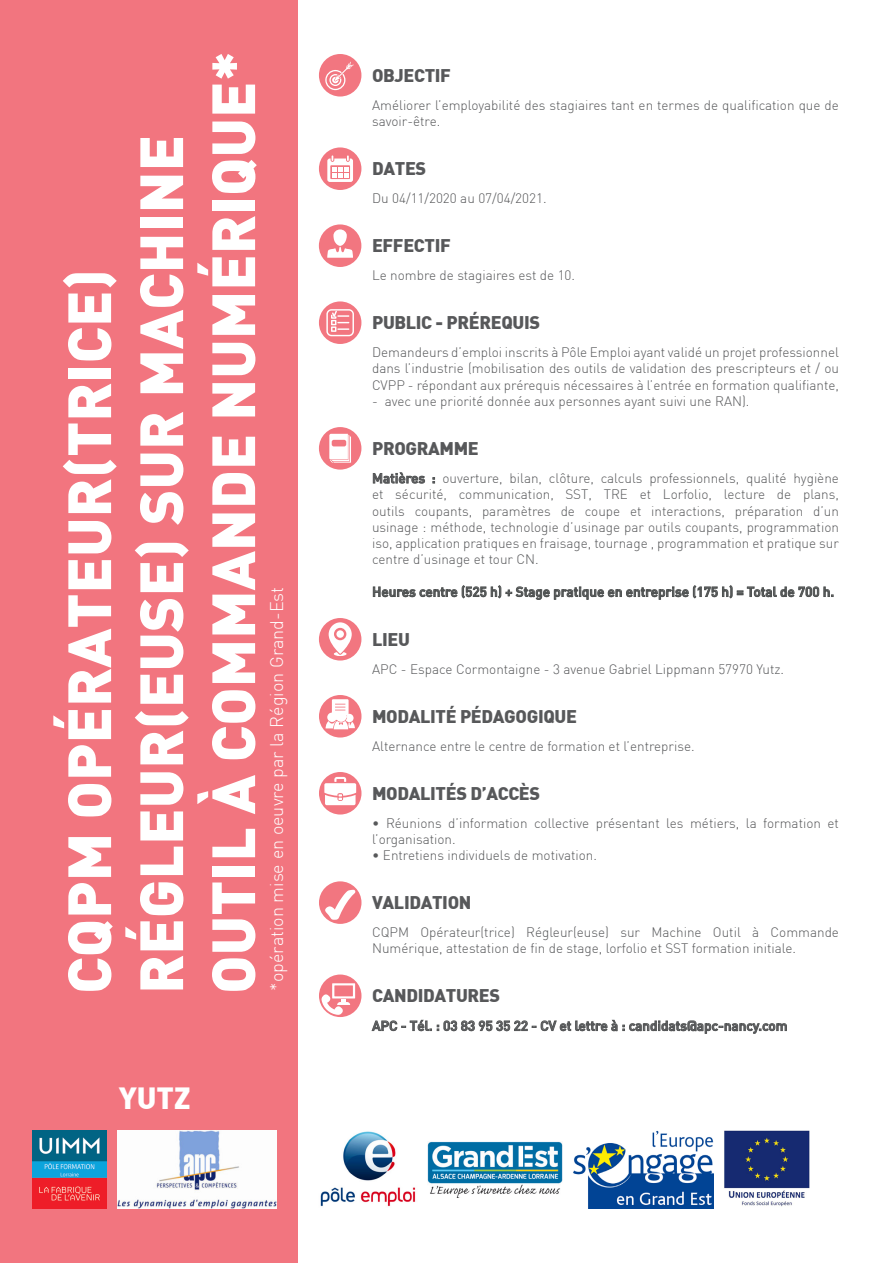
<style>
.page{position:relative;width:893px;height:1263px;background:#fff}
.page>*{position:absolute;margin:0;border:0;box-sizing:border-box;transform-origin:0 0}
.t1{font:900 60px/72px "DIN";color:#fff}
.t2{font:900 30px "DIN";color:#fff}
.t3{font:900 18px "DIN";letter-spacing:-.02em;color:#57585a}
.t4{font:300 18px "DIN";color:#fff}
.t5{font:300 13.5px/16.2px "DIN";color:#57585a}
.t6{font:500 13.5px "DIN";color:#4f5252}
.t7{font:500 13.5px "DIN";color:#57585a}
.s1{font-weight:500}
</style>
<div class="page">
<div style="left:319px;top:54px;width:42px;height:43px;background:#f27680;border-radius:50%"></div>
<svg style="left:325px;top:62px;width:29px;height:28px"></svg>
<div style="left:319px;top:147px;width:42px;height:43px;background:#f27680;border-radius:50%"></div>
<svg style="left:327px;top:155px;width:26px;height:27px"></svg>
<div style="left:319px;top:224px;width:42px;height:43px;background:#f27680;border-radius:50%"></div>
<svg style="left:327px;top:229px;width:26px;height:29px"></svg>
<div style="left:319px;top:301px;width:42px;height:43px;background:#f27680;border-radius:50%"></div>
<svg style="left:326px;top:309px;width:28px;height:27px"></svg>
<svg style="left:373px;top:472px;width:52px;height:11px"></svg>
<svg style="left:373px;top:585px;width:460px;height:15px"></svg>
<div style="left:319px;top:427px;width:42px;height:43px;background:#f27680;border-radius:50%"></div>
<div style="left:319px;top:618px;width:42px;height:42px;background:#f27680;border-radius:50%"></div>
<svg style="left:329px;top:622px;width:23px;height:34px"></svg>
<div style="left:319px;top:695px;width:42px;height:42px;background:#f27680;border-radius:50%"></div>
<svg style="left:326px;top:699px;width:29px;height:30px"></svg>
<svg style="left:329px;top:434px;width:22px;height:29px"></svg>
<div style="left:319px;top:772px;width:42px;height:42px;background:#f27680;border-radius:50%"></div>
<svg style="left:324px;top:777px;width:32px;height:28px"></svg>
<div style="left:319px;top:974px;width:42px;height:43px;background:#f27680;border-radius:50%"></div>
<svg style="left:321px;top:983px;width:34px;height:32px"></svg>
<div style="left:319px;top:881px;width:42px;height:43px;background:#f27680;border-radius:50%"></div>
<svg style="left:325px;top:890px;width:30px;height:30px"></svg>
<img style="left:573px;top:1130px;width:140px;height:79px">
<img style="left:724px;top:1130px;width:86px;height:77px">
<div style="left:0;top:0;width:298px;height:1263px;background:#f2757f"></div>
<img style="left:33px;top:1130px;width:73px;height:79px">
<img style="left:117px;top:1130px;width:159px;height:79px">
<img style="left:320px;top:1131px;width:96px;height:76px">
<svg style="left:372px;top:1020px;width:245px;height:11px"></svg>
<svg style="left:623px;top:1020px;width:164px;height:13px"></svg>
<img style="left:428px;top:1142px;width:134px;height:55px">
<p class="t1" style="left:50px;top:994px;width:944px;rotate:-90deg">CQPM OPÉRATEUR(TRICE)<br>RÉGLEUR(EUSE) SUR MACHINE<br>OUTIL À COMMANDE NUMÉRIQUE*</p>
<p class="t4" style="left:266px;top:990px;width:405px;rotate:-90deg">*opération mise en oeuvre par la Région Grand-Est</p>
<p class="t2" style="left:119px;top:1078px;width:73px">YUTZ</p>
<p class="t3" style="left:372px;top:63px;width:80px">OBJECTIF</p>
<p class="t5" style="left:372px;top:97px;width:468px">Améliorer l’employabilité des stagiaires tant en termes de qualification que de savoir-être.</p>
<p class="t3" style="left:372px;top:157px;width:56px">DATES</p>
<p class="t5" style="left:372px;top:190px;width:176px">Du 04/11/2020 au 07/04/2021.</p>
<p class="t3" style="left:372px;top:234px;width:80px">EFFECTIF</p>
<p class="t5" style="left:372px;top:267px;width:205px">Le nombre de stagiaires est de 10.</p>
<p class="t3" style="left:372px;top:311px;width:169px">PUBLIC - PRÉREQUIS</p>
<p class="t5" style="left:372px;top:344px;width:468px;text-align:justify">Demandeurs d’emploi inscrits à Pôle Emploi ayant validé un projet professionnel dans l’industrie (mobilisation des outils de validation des prescripteurs et / ou CVPP - répondant aux prérequis nécessaires à l’entrée en formation qualifiante,</p>
<p class="t5" style="left:372px;top:393px;width:379px">- avec une priorité donnée aux personnes ayant suivi une RAN).</p>
<p class="t3" style="left:372px;top:436px;width:108px">PROGRAMME</p>
<p class="t5" style="left:372px;top:470px;width:468px;text-align:justify"><span class="s1">Matières :</span> ouverture, bilan, clôture, calculs professionnels, qualité hygiène et sécurité, communication, SST, TRE et Lorfolio, lecture de plans, outils coupants, paramètres de coupe et interactions, préparation d’un usinage : méthode, technologie d’usinage par outils coupants, programmation iso, application pratiques en fraisage, tournage , programmation et pratique sur centre d’usinage et tour CN.</p>
<p class="t6" style="left:372px;top:583px;width:464px">Heures centre (525 h) + Stage pratique en entreprise (175 h) = Total de 700 h.</p>
<p class="t3" style="left:372px;top:627px;width:39px">LIEU</p>
<p class="t5" style="left:372px;top:661px;width:414px">APC - Espace Cormontaigne - 3 avenue Gabriel Lippmann 57970 Yutz.</p>
<p class="t3" style="left:372px;top:704px;width:206px">MODALITÉ PÉDAGOGIQUE</p>
<p class="t5" style="left:372px;top:738px;width:324px">Alternance entre le centre de formation et l’entreprise.</p>
<p class="t3" style="left:372px;top:781px;width:170px">MODALITÉS D’ACCÈS</p>
<p class="t5" style="left:372px;top:815px;width:468px">• Réunions d’information collective présentant les métiers, la formation et l’organisation.</p>
<p class="t5" style="left:372px;top:847px;width:226px">• Entretiens individuels de motivation.</p>
<p class="t3" style="left:372px;top:890px;width:101px">VALIDATION</p>
<p class="t5" style="left:372px;top:924px;width:468px">CQPM Opérateur(trice) Régleur(euse) sur Machine Outil à Commande<br>Numérique, attestation de fin de stage, lorfolio et SST formation initiale.</p>
<p class="t3" style="left:372px;top:984px;width:130px">CANDIDATURES</p>
<p class="t7" style="left:372px;top:1017px;width:417px">APC - Tél. : 03 83 95 35 22 - CV et lettre à : candidats@apc-nancy.com</p>
</div>
